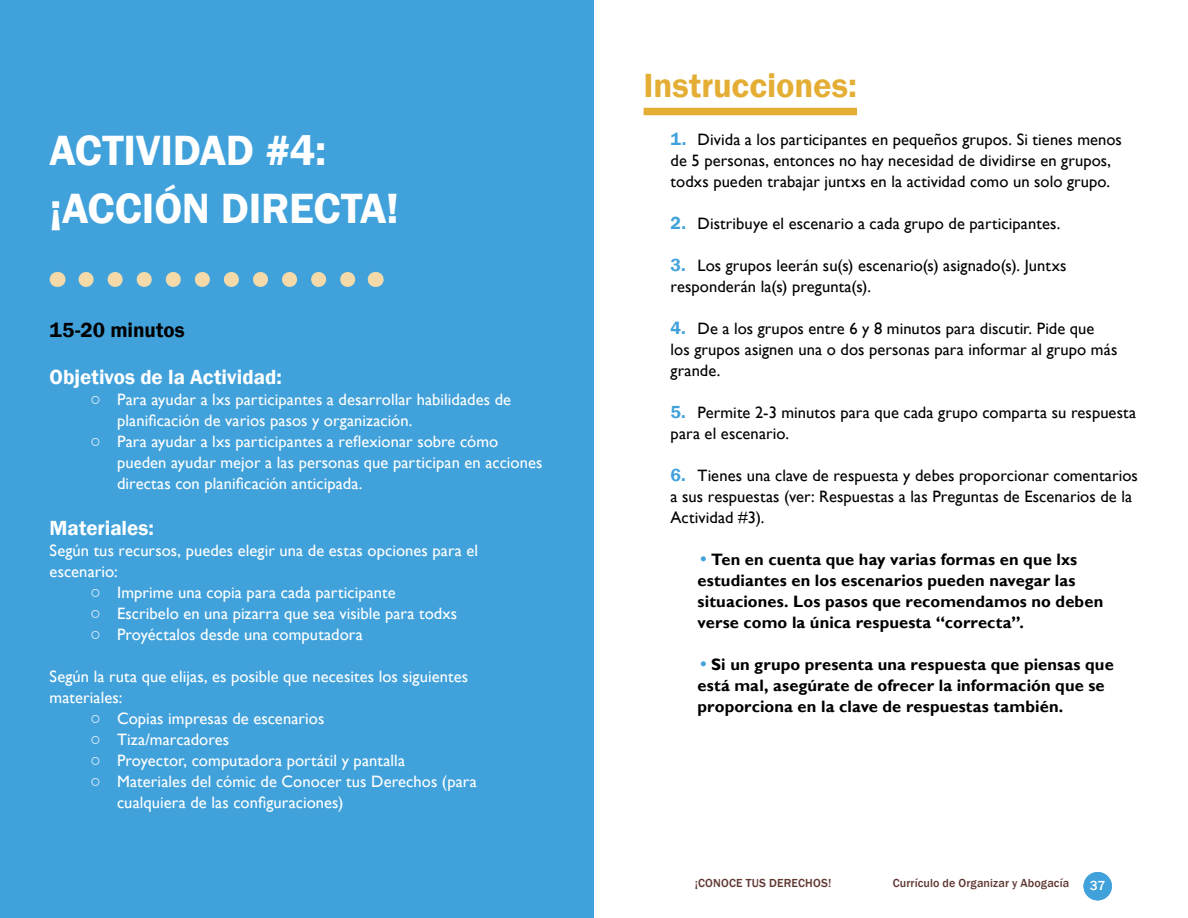
<style>
.page{position:relative;width:1188px;height:918px;background:#fff}
.page>*{position:absolute;margin:0;border:0;box-sizing:border-box;transform-origin:0 0}
.t1{font:600 43.5px/57.6px "Franklin Gothic";letter-spacing:-.005em;color:#fff}
.t2{font:600 34.5px "Franklin Gothic";color:#e4ae35}
.t3{font:600 21px "Franklin Gothic";color:#fff}
.t4{font:600 21px "Franklin Gothic";color:#000}
.t5{font:16.5px/21px "Gill Sans";letter-spacing:.005em;color:#fff}
.t6{font:16.5px/21px "Gill Sans";letter-spacing:.005em;color:#000}
.t7{font:700 16.5px/21px "Gill Sans";letter-spacing:.005em;color:#000}
.t8{font:500 13.5px "Franklin Gothic";color:#fff}
.t9{font:500 12px "Franklin Gothic";letter-spacing:.015em;color:#603832}
.s1{font-family:"Franklin Gothic";font-weight:600;font-stretch:condensed;font-size:18px}
.s2{font-family:"Franklin Gothic";font-weight:600;font-size:18px;color:#41a2db}
</style>
<div class="page">
<div style="left:1084px;top:872px;width:28px;height:28px;background:#41a2db;border-radius:50%"></div>
<div style="left:644px;top:108px;width:213px;height:7px;background:#e4ae35"></div>
<div style="left:0;top:0;width:586px;height:918px;background:#41a2db"></div>
<svg style="left:86px;top:272px;width:270px;height:15px"></svg>
<svg style="left:57px;top:272px;width:1px;height:15px"></svg>
<svg style="left:375px;top:272px;width:1px;height:15px"></svg>
<h1 class="t1" style="left:50px;top:123px;width:351px">ACTIVIDAD #4: ¡ACCIÓN DIRECTA!</h1>
<p class="t4" style="left:50px;top:317px;width:137px">15-20 minutos</p>
<p class="t3" style="left:50px;top:364px;width:234px">Objetivos de la Actividad:</p>
<p class="t5" style="left:117px;top:389px;width:396px;text-indent:-27px"><span class="s1">○</span> Para ayudar a lxs participantes a desarrollar habilidades de planificación de varios pasos y organización.</p>
<p class="t5" style="left:117px;top:431px;width:427px;text-indent:-27px"><span class="s1">○</span> Para ayudar a lxs participantes a reflexionar sobre cómo pueden ayudar mejor a las personas que participan en acciones directas con planificación anticipada.</p>
<p class="t3" style="left:50px;top:515px;width:106px">Materiales:</p>
<p class="t5" style="left:50px;top:540px;width:430px">Según tus recursos, puedes elegir una de estas opciones para el escenario:</p>
<p class="t5" style="left:90px;top:582px;width:307px"><span class="s1">○</span> Imprime una copia para cada participante</p>
<p class="t5" style="left:90px;top:603px;width:369px"><span class="s1">○</span> Escribelo en una pizarra que sea visible para todxs</p>
<p class="t5" style="left:90px;top:624px;width:274px"><span class="s1">○</span> Proyéctalos desde una computadora</p>
<p class="t5" style="left:50px;top:666px;width:420px">Según la ruta que elijas, es posible que necesites los siguientes materiales:</p>
<p class="t5" style="left:90px;top:708px;width:236px"><span class="s1">○</span> Copias impresas de escenarios</p>
<p class="t5" style="left:90px;top:729px;width:141px"><span class="s1">○</span> Tiza/marcadores</p>
<p class="t5" style="left:90px;top:750px;width:316px"><span class="s1">○</span> Proyector, computadora portátil y pantalla</p>
<p class="t5" style="left:117px;top:771px;width:361px;text-indent:-27px"><span class="s1">○</span> Materiales del cómic de Conocer tus Derechos (para cualquiera de las configuraciones)</p>
<h2 class="t2" style="left:644px;top:64px;width:215px">Instrucciones:</h2>
<p class="t6" style="left:671px;top:129px;width:453px"><span class="s2">1.</span> Divida a los participantes en pequeños grupos. Si tienes menos de 5 personas, entonces no hay necesidad de dividirse en grupos, todxs pueden trabajar juntxs en la actividad como un solo grupo.</p>
<p class="t6" style="left:671px;top:213px;width:391px"><span class="s2">2.</span> Distribuye el escenario a cada grupo de participantes.</p>
<p class="t6" style="left:671px;top:255px;width:398px"><span class="s2">3.</span> Los grupos leerán su(s) escenario(s) asignado(s). Juntxs responderán la(s) pregunta(s).</p>
<p class="t6" style="left:671px;top:318px;width:448px"><span class="s2">4.</span> De a los grupos entre 6 y 8 minutos para discutir. Pide que los grupos asignen una o dos personas para informar al grupo más grande.</p>
<p class="t6" style="left:671px;top:402px;width:467px"><span class="s2">5.</span> Permite 2-3 minutos para que cada grupo comparta su respuesta para el escenario.</p>
<p class="t6" style="left:671px;top:465px;width:469px"><span class="s2">6.</span> Tienes una clave de respuesta y debes proporcionar comentarios a sus respuestas (ver: Respuestas a las Preguntas de Escenarios de la<br>Actividad #3).</p>
<p class="t7" style="left:698px;top:549px;width:407px"><span class="s2">•</span>Ten en cuenta que hay varias formas en que lxs estudiantes en los escenarios pueden navegar las situaciones. Los pasos que recomendamos no deben verse como la única respuesta “correcta”.</p>
<p class="t7" style="left:698px;top:654px;width:418px"><span class="s2">•</span>Si un grupo presenta una respuesta que piensas que está mal, asegúrate de ofrecer la información que se proporciona en la clave de respuestas también.</p>
<p class="t9" style="left:695px;top:875px;width:138px">¡CONOCE TUS DERECHOS!</p>
<p class="t9" style="left:893px;top:875px;width:178px">Currículo de Organizar y Abogacía</p>
<p class="t8" style="left:1090px;top:877px;width:17px">37</p>
</div>
